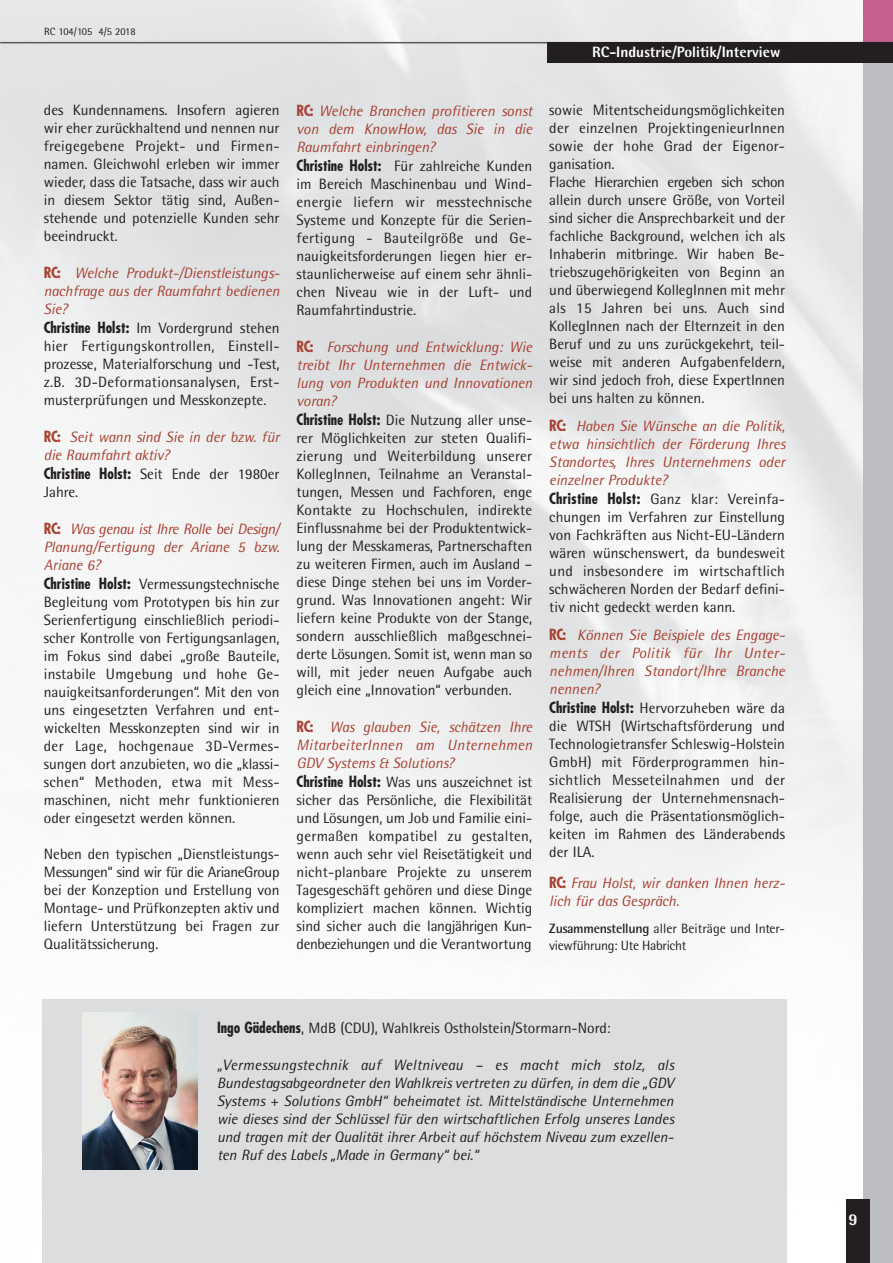
<style>
.page{position:relative;width:893px;height:1263px;background:#fff}
.page>*{position:absolute;margin:0;border:0;box-sizing:border-box;transform-origin:0 0}
.t1{font:800 16.5px "AT Rotis Semi Sans";color:#fff}
.t2{font:15px/18.1px "AT Rotis Semi Sans";color:#231f20}
.t3{font:italic 15px/18px "AT Rotis Semi Sans";color:#231f20;text-align:justify}
.t4{font:italic 15px/18.6px "AT Rotis Semi Sans";color:#a74232}
.t5{font:800 15px "AT Rotis Semi Sans";color:#fff}
.t6{font:13.5px/16.2px "AT Rotis Semi Sans";letter-spacing:-.025em;color:#231f20}
.t7{font:10.5px "AT Rotis Semi Sans";color:#231f20}
.s1{font-family:"Futura";font-weight:700;font-stretch:condensed;color:#a74232}
.s2{font-style:italic;color:#a74232}
.s3{font-family:"Futura";font-weight:700;font-stretch:condensed}
.s4{font-family:"Futura";font-weight:700;font-style:normal;font-stretch:condensed}
.s5{font-family:"Futura";font-weight:700;font-style:normal;font-stretch:condensed;color:#231f20}
.s6{font-style:normal;color:#231f20}
.s7{font-weight:700}
</style>
<div class="page">
<div style="left:863px;top:0;width:29px;height:1263px;background:#bbbdc0"></div>
<div style="left:863px;top:0;width:29px;height:49px;background:#c4608d"></div>
<hr style="left:0;top:42px;width:892px;height:1px;background:#58595b">
<div style="left:846px;top:1199px;width:24px;height:64px;background:#231f20"></div>
<div style="left:547px;top:42px;width:345px;height:21px;background:#231f20"></div>
<div style="left:42px;top:999px;width:744px;height:264px;background:#dcddde"></div>
<img style="left:82px;top:1012px;width:115px;height:158px">
<p class="t7" style="left:44px;top:28px;width:93px">RC 104/105 4/5 2018</p>
<p class="t5" style="left:592px;top:47px;width:190px">RC-Industrie/Politik/Interview</p>
<p class="t2" style="left:44px;top:103px;width:237px;text-align:justify">des Kundennamens. Insofern agieren wir eher zurückhaltend und nennen nur freigegebene Projekt- und Firmen - namen. Gleich wohl erleben wir immer wieder, dass die Tatsache, dass wir auch in diesem Sektor tätig sind, Außen - stehende und potenzielle Kunden sehr beeindruckt.</p>
<p class="t2" style="left:44px;top:265px;width:237px"><span class="s1">RC:</span> <span class="s2">Welche Produkt-/Dienstleistungs - nachfrage aus der Raumfahrt bedienen Sie?<br></span><span class="s3">Christine Holst:</span> Im Vordergrund stehen hier Fertigungskontrollen, Einstell - prozesse, Materialforschung und -Test, z.B. 3D-Deformationsanalysen, Erst - musterprüfungen und Mess kon zepte.</p>
<p class="t4" style="left:44px;top:429px;width:237px"><span class="s4">RC:</span> Seit wann sind Sie in der bzw. für die Raumfahrt aktiv?<br><span class="s5">Christine Holst:</span> <span class="s6">Seit Ende der 1980er<br>Jahre.</span></p>
<p class="t2" style="left:44px;top:521px;width:237px"><span class="s1">RC:</span> <span class="s2">Was genau ist Ihre Rolle bei Design/ Planung/Fertigung der Ariane 5 bzw.<br>Ariane 6?<br></span><span class="s3">Christine Holst:</span> Vermessungstech nische Begleitung vom Prototypen bis hin zur Serienfertigung einschließlich periodi&shy;scher Kontrolle von Ferti gungs anlagen, im Fokus sind dabei „große Bauteile, instabile Umgebung und hohe Ge - nauig keitsanfor de run gen“. Mit den von uns eingesetzten Verfahren und ent&shy;wickelten Mess kon zepten sind wir in der Lage, hochgenaue 3D-Vermes - sungen dort anzubieten, wo die „klassi&shy;schen“ Metho den, etwa mit Mess - maschinen, nicht mehr funktionieren oder eingesetzt werden können.</p>
<p class="t2" style="left:44px;top:847px;width:237px;text-align:justify">Neben den typischen „Diens tleistungs-Messungen“ sind wir für die ArianeGroup bei der Konzeption und Erstellung von Montage- und Prüfkonzepten aktiv und liefern Un ter stützung bei Fragen zur Qualitäts sicherung.</p>
<p class="t2" style="left:297px;top:103px;width:237px"><span class="s1">RC:</span> <span class="s2">Welche Branchen profitieren sonst von dem KnowHow, das Sie in die Raumfahrt einbringen?<br></span><span class="s3">Christine Holst:</span> Für zahlreiche Kunden im Bereich Maschinenbau und Win d - energie liefern wir messtechnische Systeme und Konzepte für die Serien - fertigung - Bauteilgröße und Ge - nauigkeitsforderungen liegen hier er - staunlicherweise auf einem sehr ähnli&shy;chen Niveau wie in der Luft- und Raumfahrtindustrie.</p>
<p class="t2" style="left:297px;top:339px;width:237px"><span class="s1">RC:</span> <span class="s2">Forschung und Entwicklung: Wie treibt Ihr Unternehmen die Entwick - lung von Produkten und Inno vationen voran?<br></span><span class="s3">Christine Holst:</span> Die Nutzung aller unse&shy;rer Möglichkeiten zur steten Qualifi - zierung und Weiterbildung unserer KollegInnen, Teilnahme an Veranstal - tungen, Messen und Fach foren, enge Kontakte zu Hochschulen, indirekte Einflussnahme bei der Pro dukt entwick - lung der Mess kame ras, Partnerschaften zu wei teren Firmen, auch im Ausland – diese Dinge stehen bei uns im Vorder - grund. Was Inno vationen angeht: Wir liefern keine Produkte von der Stange, sondern ausschließlich maßgeschnei&shy;derte Lö sungen. Somit ist, wenn man so will, mit jeder neuen Aufgabe auch gleich eine „Innovation“ verbunden.</p>
<p class="t2" style="left:297px;top:719px;width:237px"><span class="s1">RC:</span> <span class="s2">Was glauben Sie, schätzen Ihre MitarbeiterInnen am Unternehmen GDV Systems &amp; Solutions?<br></span><span class="s3">Christine Holst:</span> Was uns auszeichnet ist sicher das Persönliche, die Flexi bilität und Lösungen, um Job und Familie eini&shy;germaßen kompatibel zu gestalten, wenn auch sehr viel Reise tätigkeit und nicht-planbare Projekte zu unserem Tagesgeschäft gehören und diese Dinge kompliziert machen können. Wichtig sind sicher auch die langjährigen Kun - den beziehungen und die Verantwortung</p>
<p class="t2" style="left:549px;top:103px;width:237px">sowie Mitent scheidungsmöglichkeiten der einzelnen ProjektingenieurInnen sowie der hohe Grad der Eigenor - ganisation.<br>Flache Hierarchien ergeben sich schon allein durch unsere Größe, von Vorteil sind sicher die Ansprech barkeit und der fachliche Back ground, welchen ich als Inhaberin mitbringe. Wir haben Be - triebs zugehörigkeiten von Beginn an und überwiegend KollegInnen mit mehr als 15 Jahren bei uns. Auch sind KollegInnen nach der Elternzeit in den Beruf und zu uns zurückgekehrt, teil&shy;weise mit anderen Aufgaben fel dern, wir sind jedoch froh, diese ExpertInnen bei uns halten zu können.</p>
<p class="t2" style="left:549px;top:418px;width:238px"><span class="s1">RC:</span> <span class="s2">Haben Sie Wünsche an die Politik, etwa hinsichtlich der Förderung Ihres Standortes, Ihres Unternehmens oder einzelner Produkte?<br></span><span class="s3">Christine Holst:</span> Ganz klar: Verein fa - chungen im Verfahren zur Einstellung von Fachkräften aus Nicht-EU-Län dern wären wünschenswert, da bundesweit und insbesondere im wirtschaftlich schwächeren Norden der Bedarf defini&shy;tiv nicht gedeckt werden kann.</p>
<p class="t2" style="left:549px;top:627px;width:237px"><span class="s1">RC:</span> <span class="s2">Können Sie Beispiele des Engage - ments der Politik für Ihr Unter - nehmen/Ihren Standort/Ihre Branche nennen?<br></span><span class="s3">Christine Holst:</span> Hervorzuheben wäre da die WTSH (Wirtschaftsförderung und<br>Technologietransfer Schleswig-Holstein<br>GmbH) mit Förderpro gram men hin&shy;sichtlich Messeteilnahmen und der<br>Realisierung der Unterneh mens nach - folge, auch die Präsenta tions mög lich - keiten im Rahmen des Länderabends der ILA.</p>
<p class="t4" style="left:549px;top:875px;width:237px"><span class="s4">RC:</span> Frau Holst, wir danken Ihnen herz&shy;lich für das Gespräch.</p>
<p class="t6" style="left:549px;top:922px;width:237px"><span class="s7">Zusammenstellung</span> aller Beiträge und Inter - viewführung: Ute Habricht</p>
<p class="t2" style="left:217px;top:1020px;width:395px"><span class="s3">Ingo Gädechens</span>, MdB (CDU), Wahlkreis Ostholstein/Stormarn-Nord:</p>
<p class="t3" style="left:217px;top:1057px;width:459px">„Vermessungstechnik auf Weltniveau – es macht mich stolz, als Bundestagsabgeordneter den Wahlkreis vertreten zu dürfen, in dem die „GDV Systems + Solutions GmbH“ beheimatet ist. Mittelständische Unternehmen wie dieses sind der Schlüssel für den wirtschaftlichen Erfolg unseres Landes und tragen mit der Qualität ihrer Arbeit auf höchstem Niveau zum exzellen&shy;ten Ruf des Labels „Made in Germany“ bei.“</p>
<p class="t1" style="left:848px;top:1213px;width:11px">9</p>
</div>
